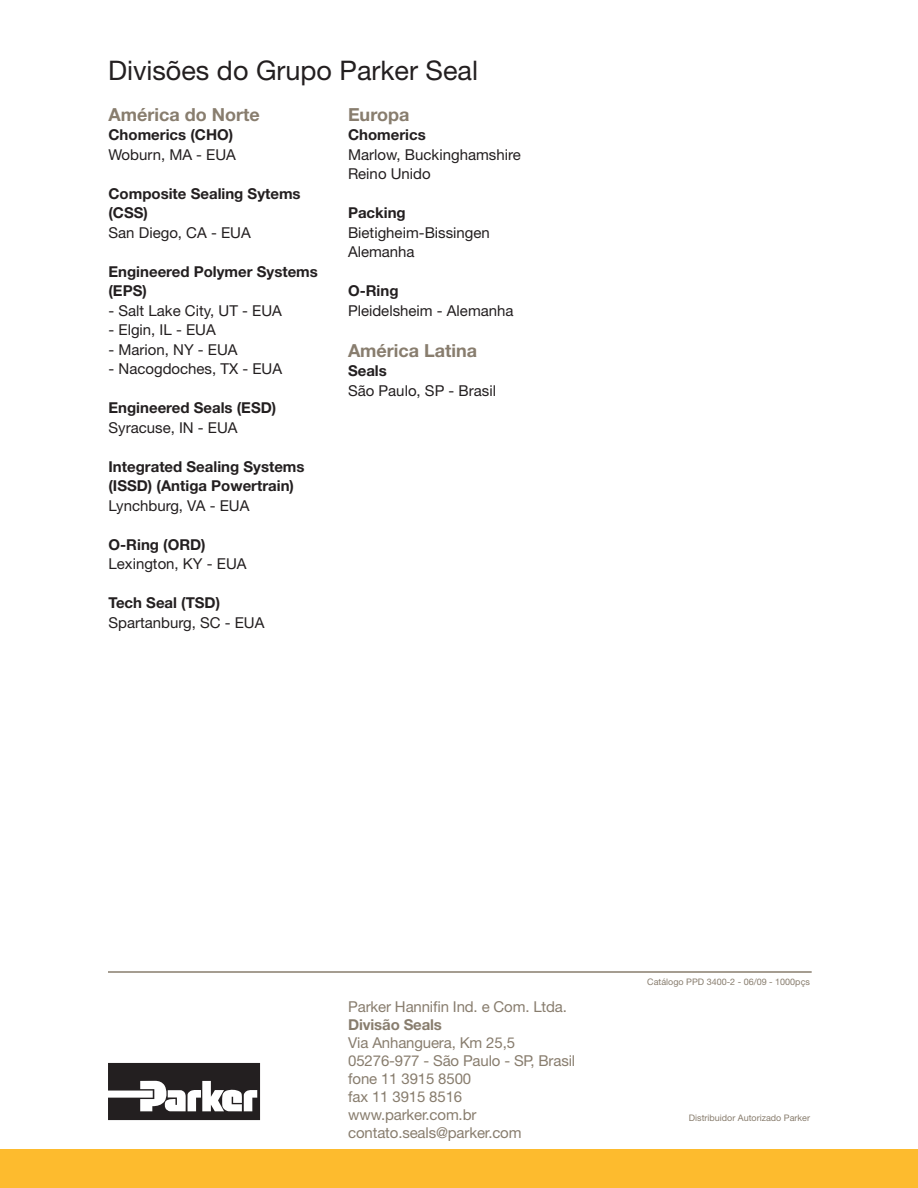
<style>
.page{position:relative;width:918px;height:1188px;background:#fff}
.page>*{position:absolute;margin:0;border:0;box-sizing:border-box;transform-origin:0 0}
.t1{font:27px "Helvetica Neue LT Std";color:#231f20}
.t2{font:700 18px "Helvetica Neue LT Std";color:#887d6e}
.t3{font:15px/19.5px "Helvetica Neue LT Std";color:#231f20}
.t4{font:700 15px/19.5px "Helvetica Neue";color:#231f20}
.t5{font:15px/18px "Helvetica Neue LT Std";letter-spacing:-.01em;color:#887d6e}
.t6{font:700 15px "Helvetica Neue LT Std";letter-spacing:-.01em;color:#887d6e}
.t7{font:9px "Helvetica Neue LT Std";color:#887d6e}
</style>
<div class="page">
<svg style="left:108px;top:1063px;width:152px;height:57px"></svg>
<div style="left:0;top:1150px;width:918px;height:38px;background:#fdbb2e"></div>
<hr style="left:108px;top:971px;width:704px;height:2px;background:#887d6e">
<h1 class="t1" style="left:108px;top:54px;width:372px">Divisões do Grupo Parker Seal</h1>
<p class="t2" style="left:348px;top:103px;width:63px">Europa</p>
<p class="t4" style="left:348px;top:125px;width:79px">Chomerics</p>
<p class="t3" style="left:348px;top:145px;width:174px">Marlow, Buckinghamshire<br>Reino Unido</p>
<p class="t4" style="left:348px;top:203px;width:59px">Packing</p>
<p class="t3" style="left:348px;top:223px;width:143px">Bietigheim-Bissingen<br>Alemanha</p>
<p class="t4" style="left:348px;top:281px;width:52px">O-Ring</p>
<p class="t3" style="left:348px;top:301px;width:167px">Pleidelsheim - Alemanha</p>
<p class="t2" style="left:348px;top:339px;width:131px">América Latina</p>
<p class="t4" style="left:348px;top:361px;width:40px">Seals</p>
<p class="t3" style="left:348px;top:381px;width:150px">São Paulo, SP - Brasil</p>
<p class="t2" style="left:109px;top:103px;width:153px">América do Norte</p>
<p class="t4" style="left:109px;top:125px;width:126px">Chomerics (CHO)</p>
<p class="t3" style="left:109px;top:145px;width:129px">Woburn, MA - EUA</p>
<p class="t4" style="left:109px;top:183px;width:194px">Composite Sealing Sytems (CSS)</p>
<p class="t3" style="left:109px;top:223px;width:144px">San Diego, CA - EUA</p>
<p class="t4" style="left:109px;top:261px;width:211px">Engineered Polymer Systems (EPS)</p>
<p class="t3" style="left:109px;top:301px;width:175px">- Salt Lake City, UT - EUA</p>
<p class="t3" style="left:109px;top:320px;width:109px">- Elgin, IL - EUA</p>
<p class="t3" style="left:109px;top:340px;width:131px">- Marion, NY - EUA</p>
<p class="t3" style="left:109px;top:359px;width:175px">- Nacogdoches, TX - EUA</p>
<p class="t4" style="left:109px;top:398px;width:169px">Engineered Seals (ESD)</p>
<p class="t3" style="left:109px;top:418px;width:131px">Syracuse, IN - EUA</p>
<p class="t4" style="left:109px;top:456px;width:198px">Integrated Sealing Systems (ISSD) (Antiga Powertrain)</p>
<p class="t3" style="left:109px;top:496px;width:142px">Lynchburg, VA - EUA</p>
<p class="t4" style="left:109px;top:534px;width:99px">O-Ring (ORD)</p>
<p class="t3" style="left:109px;top:554px;width:140px">Lexington, KY - EUA</p>
<p class="t4" style="left:109px;top:593px;width:113px">Tech Seal (TSD)</p>
<p class="t3" style="left:109px;top:613px;width:157px">Spartanburg, SC - EUA</p>
<p class="t5" style="left:348px;top:998px;width:220px">Parker Hannifin Ind. e Com. Ltda.</p>
<p class="t6" style="left:348px;top:1016px;width:95px">Divisão Seals</p>
<p class="t5" style="left:348px;top:1034px;width:228px">Via Anhanguera, Km 25,5<br>05276-977 - São Paulo - SP, Brasil fone 11 3915 8500<br>fax 11 3915 8516 www.parker.com.br contato.seals@parker.com</p>
<p class="t7" style="left:647px;top:976px;width:164px">Catálogo PPD 3400-2 - 06/09 - 1000pçs</p>
<p class="t7" style="left:689px;top:1112px;width:123px">Distribuidor Autorizado Parker</p>
</div>
